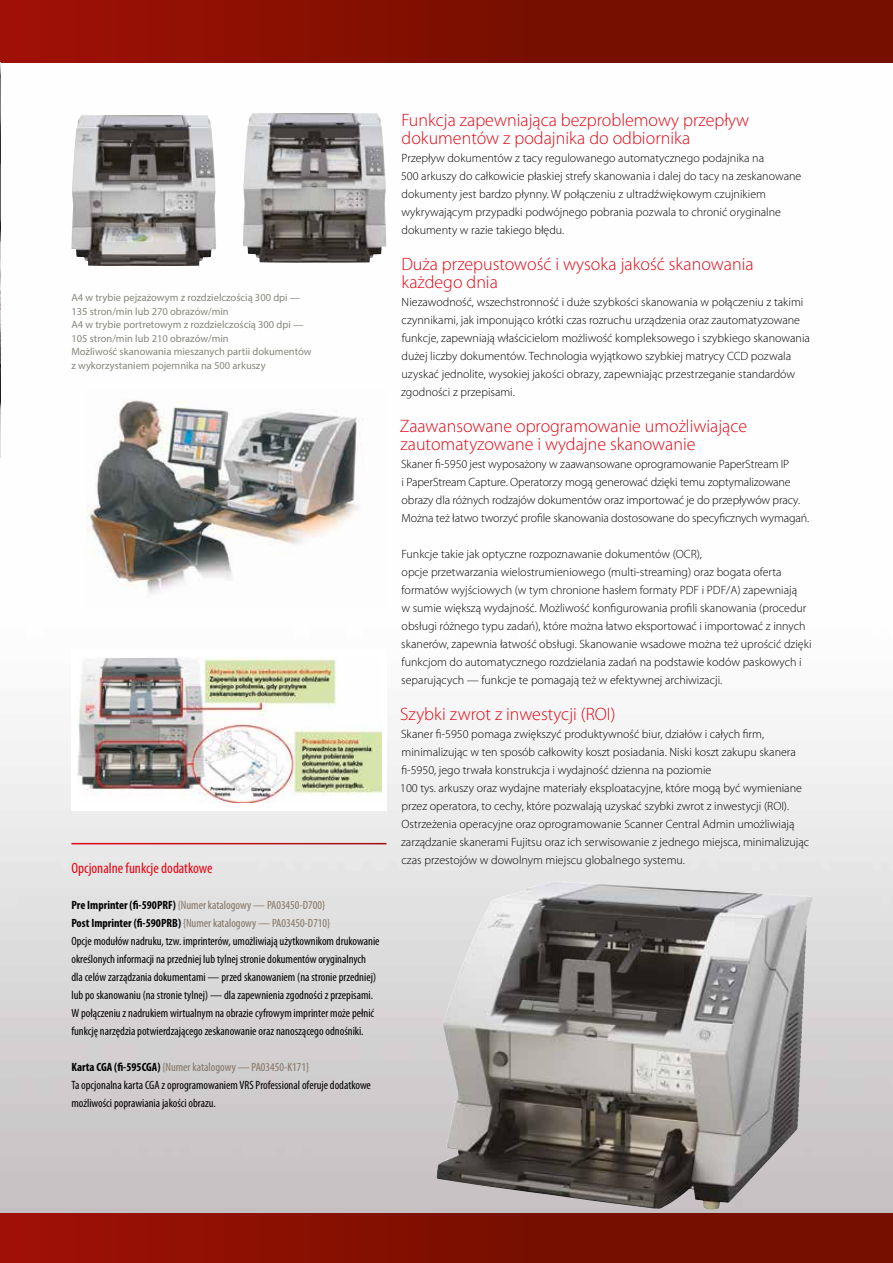
<style>
.page{position:relative;width:893px;height:1263px;background:#fff}
.page>*{position:absolute;margin:0;border:0;box-sizing:border-box;transform-origin:0 0}
.t1{font:300 18px/18px "Myriad Pro";color:#e30613}
.t2{font:condensed 15px "Myriad Pro";color:#e30613}
.t3{font:300 12px/18px "Myriad Pro";color:#000}
.t4{font:condensed 12px/18px "Myriad Pro";color:#000}
.t5{font:10.5px/13.5px "Myriad Pro";color:#87867e}
.s1{font-weight:700}
.s2{color:#847363}
</style>
<div class="page">
<img style="left:0;top:240px;width:893px;height:973px">
<div style="left:0;top:1213px;width:893px;height:50px;background:linear-gradient(to right,#9a1005,#6d0f00)"></div>
<div style="left:71px;top:649px;width:315px;height:161px;background:#fff"></div>
<img style="left:77px;top:657px;width:304px;height:145px">
<div style="left:0;top:0;width:893px;height:63px;background:linear-gradient(to right,#9a1005,#6d0f00)"></div>
<img style="left:0;top:63px;width:1px;height:394px">
<hr style="left:71px;top:843px;width:315px;height:1px;background:#fff">
<img style="left:87px;top:389px;width:299px;height:217px">
<img style="left:71px;top:115px;width:145px;height:151px">
<img style="left:243px;top:113px;width:143px;height:150px">
<img style="left:437px;top:881px;width:363px;height:328px">
<p class="t5" style="left:71px;top:291px;width:242px">A4 w trybie pejzażowym z rozdzielczością 300 dpi — 135 stron/min lub 270 obrazów/min<br>A4 w trybie portretowym z rozdzielczością 300 dpi — 105 stron/min lub 210 obrazów/min<br>Możliwość skanowania mieszanych partii dokumentów z wykorzystaniem pojemnika na 500 arkuszy</p>
<p class="t2" style="left:71px;top:860px;width:143px">Opcjonalne funkcje dodatkowe</p>
<p class="t4" style="left:71px;top:896px;width:310px"><span class="s1">Pre Imprinter (fi-590PRF)</span> <span class="s2">{Numer katalogowy — PA03450-D700}<br></span><span class="s1">Post Imprinter (fi-590PRB)</span> <span class="s2">{Numer katalogowy — PA03450-D710}<br></span>Opcje modułów nadruku, tzw. imprinterów, umożliwiają użytkownikom drukowanie określonych informacji na przedniej lub tylnej stronie dokumentów oryginalnych dla celów zarządzania dokumentami — przed skanowaniem (na stronie przedniej) lub po skanowaniu (na stronie tylnej) — dla zapewnienia zgodności z przepisami.<br>W połączeniu z nadrukiem wirtualnym na obrazie cyfrowym imprinter może pełnić funkcję narzędzia potwierdzającego zeskanowanie oraz nanoszącego odnośniki.</p>
<p class="t4" style="left:71px;top:1058px;width:301px"><span class="s1">Karta CGA (fi-595CGA)</span> <span class="s2">{Numer katalogowy — PA03450-K171}<br></span>Ta opcjonalna karta CGA z oprogramowaniem VRS Professional oferuje dodatkowe możliwości poprawiania jakości obrazu.</p>
<h1 class="t1" style="left:401px;top:110px;width:349px">Funkcja zapewniająca bezproblemowy przepływ dokumentów z podajnika do odbiornika</h1>
<p class="t3" style="left:401px;top:149px;width:402px">Przepływ dokumentów z tacy regulowanego automatycznego podajnika na<br>500 arkuszy do całkowicie płaskiej strefy skanowania i dalej do tacy na zeskanowane dokumenty jest bardzo płynny. W połączeniu z ultradźwiękowym czujnikiem wykrywającym przypadki podwójnego pobrania pozwala to chronić oryginalne dokumenty w razie takiego błędu.</p>
<h1 class="t1" style="left:401px;top:254px;width:354px">Duża przepustowość i wysoka jakość skanowania każdego dnia</h1>
<p class="t3" style="left:401px;top:293px;width:410px">Niezawodność, wszechstronność i duże szybkości skanowania w połączeniu z takimi czynnikami, jak imponująco krótki czas rozruchu urządzenia oraz zautomatyzowane funkcje, zapewniają właścicielom możliwość kompleksowego i szybkiego skanowania dużej liczby dokumentów. Technologia wyjątkowo szybkiej matrycy CCD pozwala uzyskać jednolite, wysokiej jakości obrazy, zapewniając przestrzeganie standardów zgodności z przepisami.</p>
<h1 class="t1" style="left:400px;top:416px;width:349px">Zaawansowane oprogramowanie umożliwiające zautomatyzowane i wydajne skanowanie</h1>
<p class="t3" style="left:401px;top:455px;width:410px">Skaner fi-5950 jest wyposażony w zaawansowane oprogramowanie PaperStream IP<br>i PaperStream Capture. Operatorzy mogą generować dzięki temu zoptymalizowane obrazy dla różnych rodzajów dokumentów oraz importować je do przepływów pracy.<br>Można też łatwo tworzyć profile skanowania dostosowane do specyficznych wymagań.</p>
<p class="t3" style="left:401px;top:545px;width:412px">Funkcje takie jak optyczne rozpoznawanie dokumentów (OCR),<br>opcje przetwarzania wielostrumieniowego (multi-streaming) oraz bogata oferta formatów wyjściowych (w tym chronione hasłem formaty PDF i PDF/A) zapewniają<br>w sumie większą wydajność. Możliwość konfigurowania profili skanowania (procedur obsługi różnego typu zadań), które można łatwo eksportować i importować z innych skanerów, zapewnia łatwość obsługi. Skanowanie wsadowe można też uprościć dzięki funkcjom do automatycznego rozdzielania zadań na podstawie kodów paskowych i separujących — funkcje te pomagają też w efektywnej archiwizacji.</p>
<h1 class="t1" style="left:400px;top:704px;width:217px">Szybki zwrot z inwestycji (ROI)</h1>
<p class="t3" style="left:400px;top:725px;width:411px">Skaner fi-5950 pomaga zwiększyć produktywność biur, działów i całych firm, minimalizując w ten sposób całkowity koszt posiadania. Niski koszt zakupu skanera fi-5950, jego trwała konstrukcja i wydajność dzienna na poziomie<br>100 tys. arkuszy oraz wydajne materiały eksploatacyjne, które mogą być wymieniane przez operatora, to cechy, które pozwalają uzyskać szybki zwrot z inwestycji (ROI).<br>Ostrzeżenia operacyjne oraz oprogramowanie Scanner Central Admin umożliwiają zarządzanie skanerami Fujitsu oraz ich serwisowanie z jednego miejsca, minimalizując czas przestojów w dowolnym miejscu globalnego systemu.</p>
</div>
